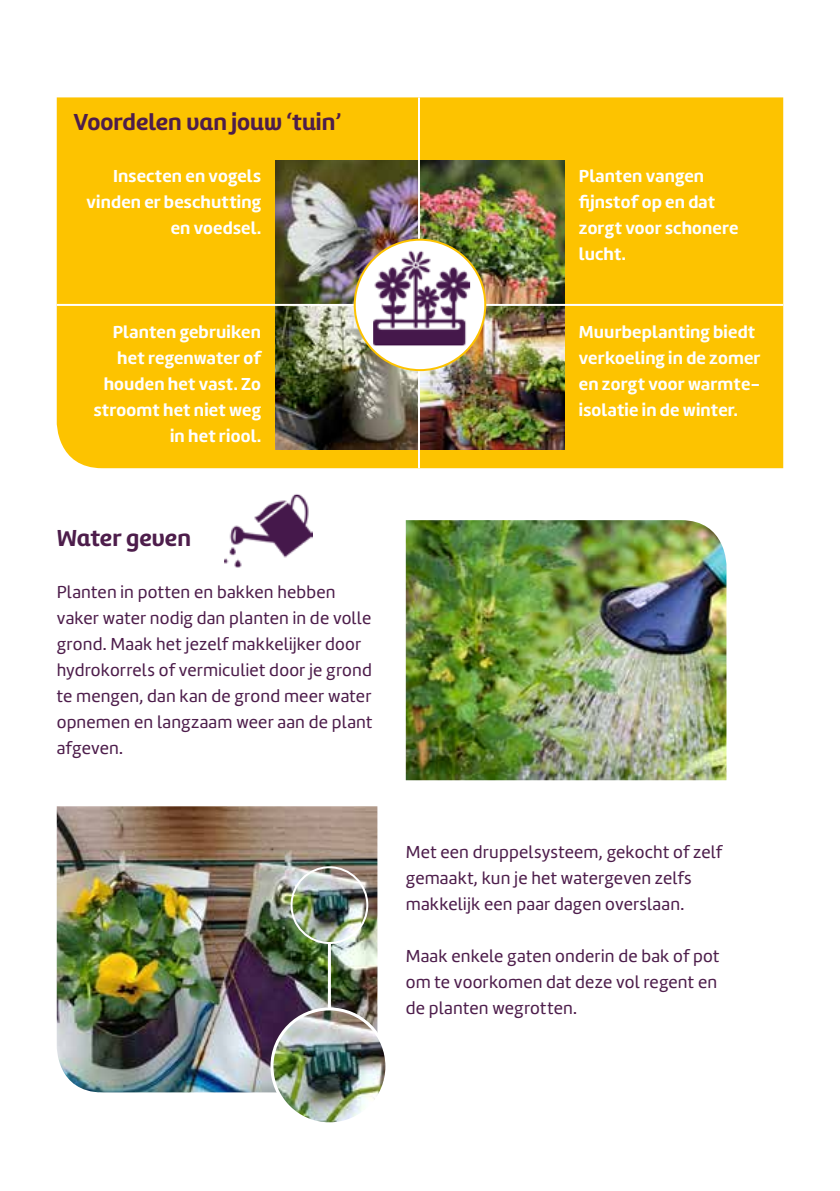
<style>
.page{position:relative;width:840px;height:1191px;background:#fff}
.page>*{position:absolute;margin:0;border:0;box-sizing:border-box;transform-origin:0 0}
.t1{font:700 24px "Amelia UP";color:#4d1d4b}
.t2{font:18px/26px "Amelia";letter-spacing:.01em;color:#4d1d4b}
.t3{font:700 18px/26px "Amelia";letter-spacing:.01em;color:#fff;text-align:right}
</style>
<div class="page">
<div style="left:57px;top:97px;width:725px;height:371px;background:#fdc300"></div>
<img style="left:275px;top:160px;width:289px;height:289px">
<hr style="left:418px;top:97px;width:2px;height:371px;background:#fff">
<hr style="left:57px;top:304px;width:725px;height:2px;background:#fff">
<div style="left:354px;top:240px;width:131px;height:130px;background:#fff;border-radius:50%"></div>
<img style="left:373px;top:249px;width:97px;height:97px">
<img style="left:57px;top:806px;width:320px;height:286px">
<img style="left:405px;top:520px;width:321px;height:260px">
<img style="left:225px;top:494px;width:87px;height:74px">
<img style="left:272px;top:1009px;width:114px;height:114px;border-radius:57px">
<div style="left:270px;top:1007px;width:118px;height:118px;border:3px solid #fff;border-radius:50%"></div>
<div style="left:290px;top:866px;width:78px;height:78px;border:2px solid #fff;border-radius:50%"></div>
<hr style="left:328px;top:942px;width:3px;height:67px;background:#fff">
<h1 class="t1" style="left:74px;top:108px;width:269px">Voordelen van jouw ‘tuin’</h1>
<p class="t3" style="left:86px;top:163px;width:176px">Insecten en vogels vinden er beschutting en voedsel.</p>
<p class="t3" style="left:94px;top:319px;width:169px">Planten gebruiken het regenwater of houden het vast. Zo stroomt het niet weg in het riool.</p>
<p class="t3" style="left:578px;top:163px;width:161px;text-align:left">Planten vangen fijnstof op en dat zorgt voor schonere lucht.</p>
<p class="t3" style="left:578px;top:319px;width:183px;text-align:left">Muurbeplanting biedt verkoeling in de zomer en zorgt voor warmte&shy;isolatie in de winter.</p>
<h1 class="t1" style="left:57px;top:524px;width:136px">Water geven</h1>
<p class="t2" style="left:57px;top:579px;width:317px">Planten in potten en bakken hebben vaker water nodig dan planten in de volle grond. Maak het jezelf makkelijker door hydrokorrels of vermiculiet door je grond te mengen, dan kan de grond meer water opnemen en langzaam weer aan de plant afgeven.</p>
<p class="t2" style="left:405px;top:839px;width:317px">Met een druppelsysteem, gekocht of zelf gemaakt, kun je het watergeven zelfs makkelijk een paar dagen overslaan.</p>
<p class="t2" style="left:405px;top:943px;width:315px">Maak enkele gaten onderin de bak of pot om te voorkomen dat deze vol regent en de planten wegrotten.</p>
</div>
